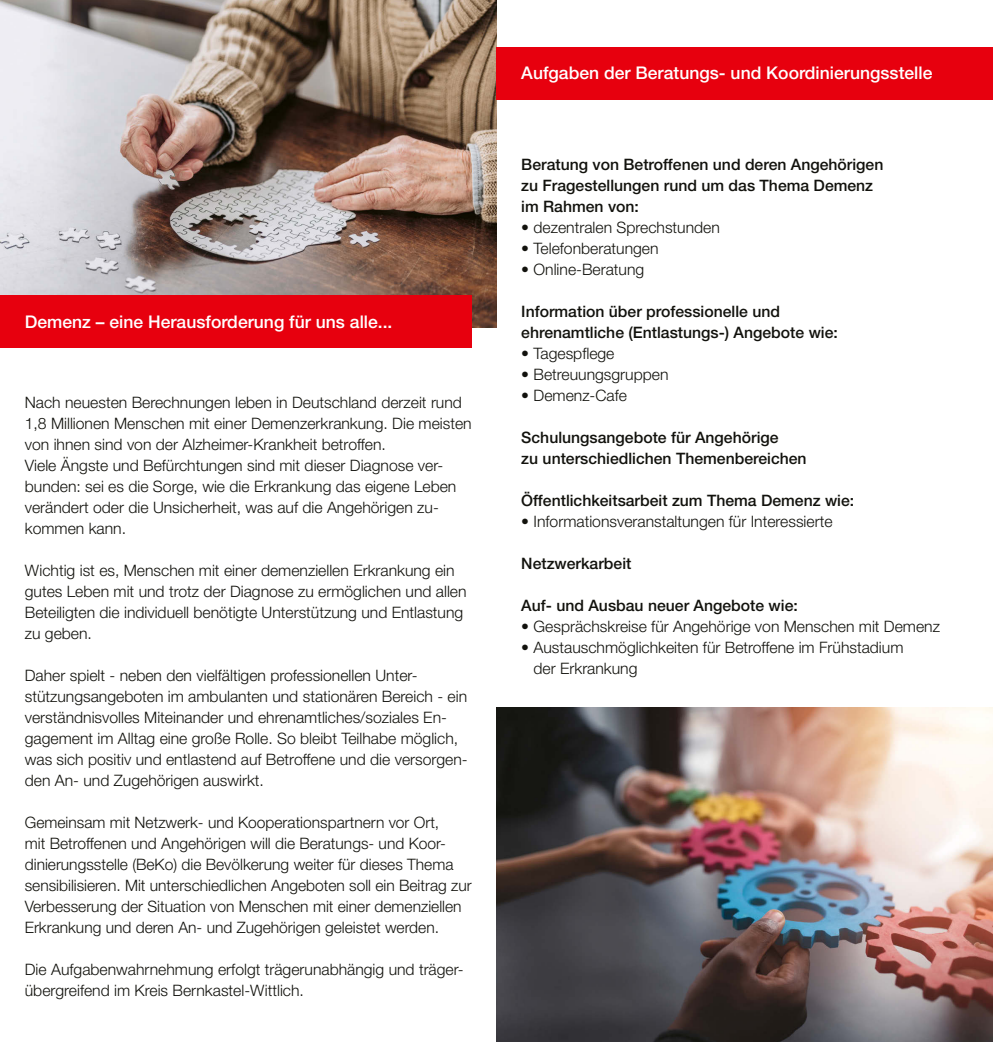
<style>
.page{position:relative;width:993px;height:1042px;background:#fff}
.page>*{position:absolute;margin:0;border:0;box-sizing:border-box;transform-origin:0 0}
.t1{font:500 17.5px "Helvetica Neue LT Pro";color:#fff}
.t2{font:300 15.75px/21px "Helvetica Neue LT Pro";color:#12120d}
.t3{font:500 15.75px/21px "Helvetica Neue LT Pro";color:#12120d}
</style>
<div class="page">
<img style="left:0;top:0;width:496px;height:327px">
<div style="left:496px;top:47px;width:496px;height:52px;background:#e7000e"></div>
<div style="left:0;top:295px;width:471px;height:52px;background:#e7000e"></div>
<img style="left:496px;top:707px;width:496px;height:335px">
<p class="t1" style="left:25px;top:311px;width:369px">Demenz – eine Herausforderung für uns alle...</p>
<p class="t2" style="left:25px;top:392px;width:448px">Nach neuesten Berechnungen leben in Deutschland derzeit rund 1,8 Millionen Menschen mit einer Demenzerkrankung. Die meisten von ihnen sind von der Alzheimer-Krankheit betroffen.<br>Viele Ängste und Befürchtungen sind mit dieser Diagnose ver&shy;bunden: sei es die Sorge, wie die Erkrankung das eigene Leben verändert oder die Unsicherheit, was auf die Angehörigen zu&shy;kommen kann.</p>
<p class="t2" style="left:25px;top:560px;width:443px">Wichtig ist es, Menschen mit einer demenziellen Erkrankung ein gutes Leben mit und trotz der Diagnose zu ermöglichen und allen Beteiligten die individuell benötigte Unterstützung und Entlastung zu geben.</p>
<p class="t2" style="left:25px;top:665px;width:444px">Daher spielt - neben den vielfältigen professionellen Unter&shy;stützungsangeboten im ambulanten und stationären Bereich - ein verständnisvolles Miteinander und ehrenamtliches/soziales En&shy;gagement im Alltag eine große Rolle. So bleibt Teilhabe möglich, was sich positiv und entlastend auf Betroffene und die versorgen&shy;den An- und Zugehörigen auswirkt.</p>
<p class="t2" style="left:25px;top:812px;width:448px">Gemeinsam mit Netzwerk- und Kooperationspartnern vor Ort,<br>mit Betroffenen und Angehörigen will die Beratungs- und Koor&shy;dinierungsstelle (BeKo) die Bevölkerung weiter für dieses Thema sensibilisieren. Mit unterschiedlichen Angeboten soll ein Beitrag zur Verbesserung der Situation von Menschen mit einer demenziellen Erkrankung und deren An- und Zugehörigen geleistet werden.</p>
<p class="t2" style="left:25px;top:959px;width:440px">Die Aufgabenwahrnehmung erfolgt trägerunabhängig und träger&shy;übergreifend im Kreis Bernkastel-Wittlich.</p>
<p class="t1" style="left:521px;top:63px;width:412px">Aufgaben der Beratungs- und Koordinierungsstelle</p>
<p class="t3" style="left:521px;top:154px;width:363px">Beratung von Betroffenen und deren Angehörigen zu Fragestellungen rund um das Thema Demenz im Rahmen von:</p>
<p class="t2" style="left:521px;top:217px;width:200px">• dezentralen Sprechstunden</p>
<p class="t2" style="left:521px;top:238px;width:139px">• Telefonberatungen</p>
<p class="t2" style="left:521px;top:259px;width:124px">• Online-Beratung</p>
<p class="t3" style="left:521px;top:301px;width:318px">Information über professionelle und ehrenamtliche (Entlastungs-) Angebote wie:</p>
<p class="t2" style="left:521px;top:343px;width:95px">• Tagespflege</p>
<p class="t2" style="left:521px;top:364px;width:149px">• Betreuungsgruppen</p>
<p class="t2" style="left:521px;top:385px;width:107px">• Demenz-Cafe</p>
<p class="t3" style="left:521px;top:427px;width:287px">Schulungsangebote für Angehörige<br>zu unterschiedlichen Themenbereichen</p>
<p class="t3" style="left:521px;top:490px;width:334px">Öffentlichkeitsarbeit zum Thema Demenz wie:</p>
<p class="t2" style="left:521px;top:511px;width:312px">• Informationsveranstaltungen für Interessierte</p>
<p class="t3" style="left:521px;top:553px;width:111px">Netzwerkarbeit</p>
<p class="t3" style="left:521px;top:595px;width:278px">Auf- und Ausbau neuer Angebote wie:</p>
<p class="t2" style="left:521px;top:616px;width:420px">• Gesprächskreise für Angehörige von Menschen mit Demenz</p>
<p class="t2" style="left:533px;top:637px;width:371px;text-indent:-12px">• Austauschmöglichkeiten für Betroffene im Frühstadium der Erkrankung</p>
</div>
